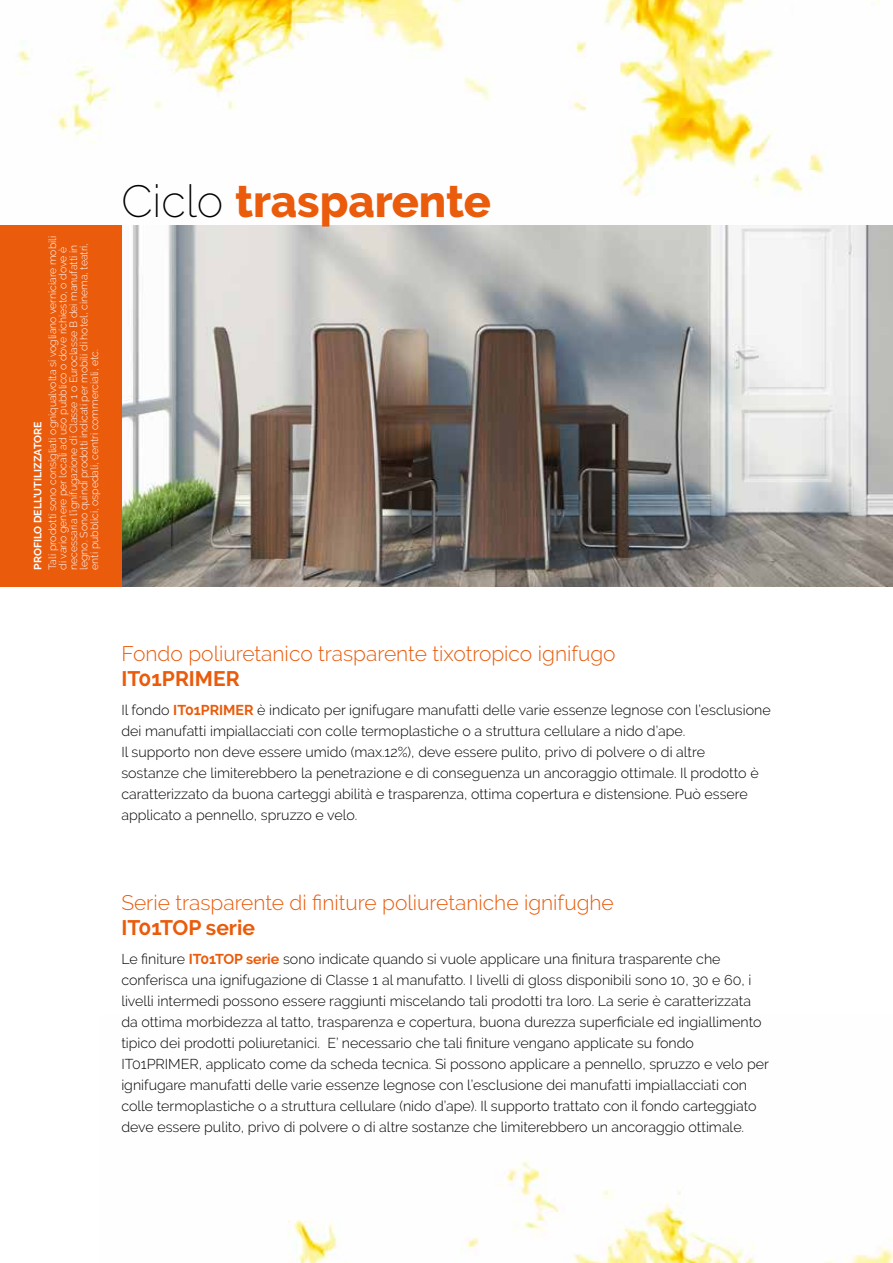
<style>
.page{position:relative;width:893px;height:1263px;background:#fff}
.page>*{position:absolute;margin:0;border:0;box-sizing:border-box;transform-origin:0 0}
.t1{font:800 45px "Raleway";color:#ea5b0b}
.t2{font:300 21px "Raleway";color:#ea5b0b}
.t3{font:700 21px "Raleway";color:#ea5b0b}
.t4{font:300 14.25px/21px "Raleway";color:#000}
.t5{font:300 10.5px/10.5px "Raleway";color:#fff}
.t6{font:700 10.5px "Raleway";color:#fff}
.s1{font-weight:200;color:#000}
.s2{font-weight:700;color:#ea5b0b}
</style>
<div class="page">
<img style="left:18px;top:0;width:862px;height:197px">
<img style="left:288px;top:1160px;width:605px;height:103px">
<img style="left:121px;top:225px;width:772px;height:362px">
<div style="left:0;top:225px;width:121px;height:362px;background:#ea5b0b"></div>
<p class="t5" style="left:47px;top:570px;width:335px;rotate:-90deg">Tali prodotti sono consigliati ogniqualvolta si vogliano verniciare mobili di vario genere per locali ad uso pubblico o dove richiesto, o dove è necessaria l’ignifugazione di Classe 1 o Euroclasse B dei manufatti in legno. Sono quindi prodotti indicati per mobili di hotel, cinema, teatri, enti pubblici, ospedali, centri commerciali, etc.</p>
<p class="t6" style="left:32px;top:570px;width:149px;rotate:-90deg">PROFILO DELL’UTILIZZATORE</p>
<h1 class="t1" style="left:121px;top:175px;width:371px"><span class="s1">Ciclo</span> trasparente</h1>
<h2 class="t2" style="left:121px;top:641px;width:496px">Fondo poliuretanico trasparente tixotropico ignifugo</h2>
<h2 class="t3" style="left:121px;top:666px;width:120px">IT01PRIMER</h2>
<p class="t4" style="left:121px;top:700px;width:651px">Il fondo <span class="s2">IT01PRIMER</span> è indicato per ignifugare manufatti delle varie essenze legnose con l’esclusione dei manufatti impiallacciati con colle termoplastiche o a struttura cellulare a nido d’ape.<br>Il supporto non deve essere umido (max.12%), deve essere pulito, privo di polvere o di altre<br>sostanze che limiterebbero la penetrazione e di conseguenza un ancoraggio ottimale. Il prodotto è caratterizzato da buona carteggi abilità e trasparenza, ottima copertura e distensione. Può essere applicato a pennello, spruzzo e velo.</p>
<h2 class="t2" style="left:121px;top:890px;width:494px">Serie trasparente di finiture poliuretaniche ignifughe</h2>
<h2 class="t3" style="left:121px;top:915px;width:135px">IT01TOP serie</h2>
<p class="t4" style="left:121px;top:949px;width:649px">Le finiture <span class="s2">IT01TOP serie</span> sono indicate quando si vuole applicare una finitura trasparente che conferisca una ignifugazione di Classe 1 al manufatto. I livelli di gloss disponibili sono 10, 30 e 60, i livelli intermedi possono essere raggiunti miscelando tali prodotti tra loro. La serie è caratterizzata da ottima morbidezza al tatto, trasparenza e copertura, buona durezza superficiale ed ingiallimento tipico dei prodotti poliuretanici. E’ necessario che tali finiture vengano applicate su fondo IT01PRIMER, applicato come da scheda tecnica. Si possono applicare a pennello, spruzzo e velo per ignifugare manufatti delle varie essenze legnose con l’esclusione dei manufatti impiallacciati con colle termoplastiche o a struttura cellulare (nido d’ape). Il supporto trattato con il fondo carteggiato deve essere pulito, privo di polvere o di altre sostanze che limiterebbero un ancoraggio ottimale.</p>
</div>
